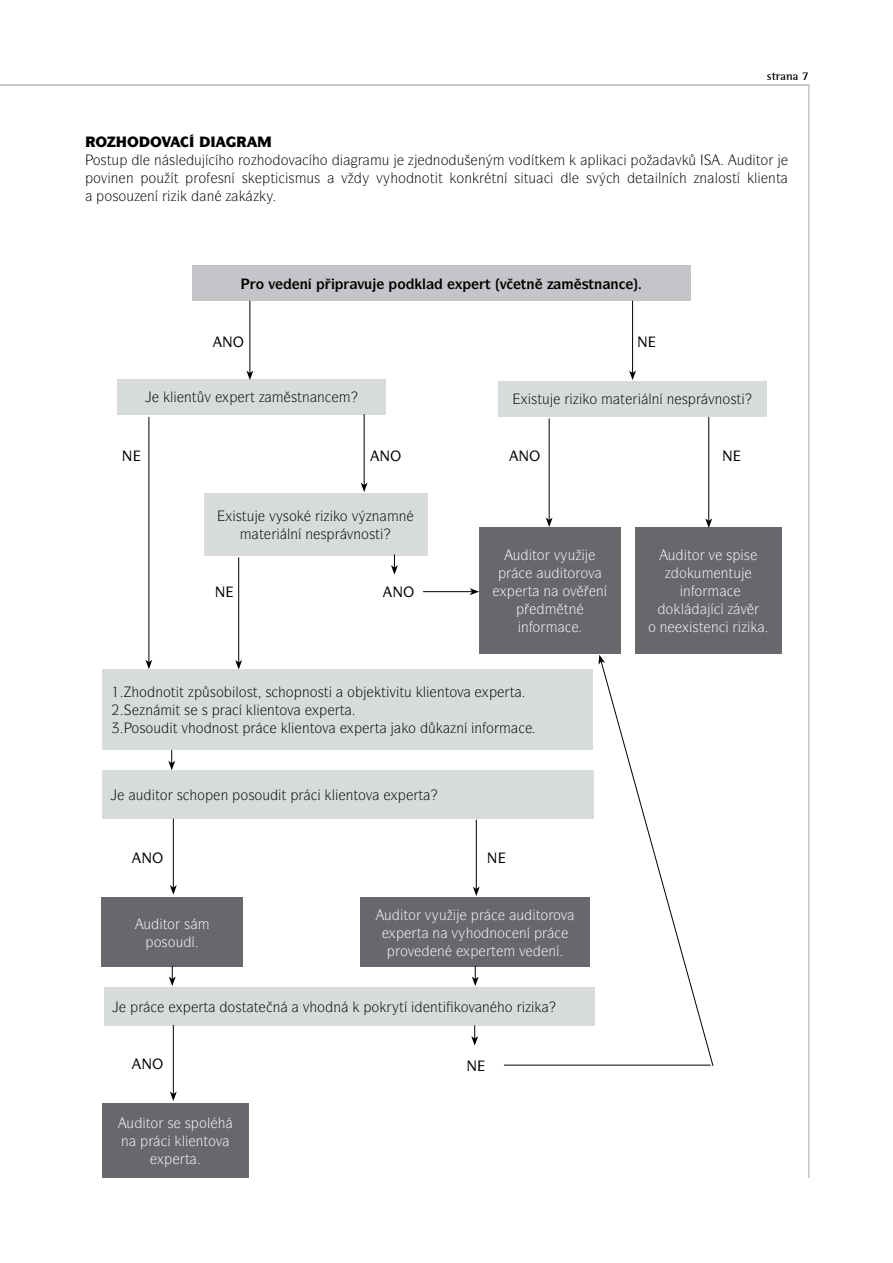
<style>
.page{position:relative;width:893px;height:1263px;background:#fff}
.page>*{position:absolute;margin:0;border:0;box-sizing:border-box;transform-origin:0 0}
.t1{font:14.25px "Itc Symbol CE";color:#000}
.t2{font:14.25px/18px "Itc Symbol CE";color:#fff}
.t3{font:700 14.25px "Itc Symbol CE";color:#000}
.t4{font:900 14.25px "Itc Symbol CE";color:#000;scale:.95 1}
.t5{font:700 12px "Rotis Semiserif";color:#000}
.s1{color:#fff}
</style>
<div class="page">
<hr style="left:0;top:84px;width:809px;height:2px;background:#c3c5c8">
<hr style="left:808px;top:85px;width:2px;height:1093px;background:#c3c5c8">
<div style="left:192px;top:266px;width:499px;height:35px;background:#c3c5c8"></div>
<div style="left:118px;top:379px;width:268px;height:35px;background:#d8dbdc"></div>
<div style="left:498px;top:381px;width:269px;height:35px;background:#d8dbdc"></div>
<div style="left:204px;top:493px;width:223px;height:62px;background:#d8dbdc"></div>
<div style="left:479px;top:527px;width:142px;height:127px;background:#68676c"></div>
<div style="left:635px;top:527px;width:147px;height:126px;background:#68676c"></div>
<div style="left:103px;top:670px;width:490px;height:80px;background:#d8dbdc"></div>
<div style="left:102px;top:771px;width:492px;height:48px;background:#d8dbdc"></div>
<div style="left:104px;top:986px;width:490px;height:39px;background:#d8dbdc"></div>
<div style="left:102px;top:1103px;width:146px;height:75px;background:#68676c"></div>
<div style="left:101px;top:897px;width:142px;height:70px;background:#68676c"></div>
<div style="left:360px;top:897px;width:230px;height:70px;background:#68676c"></div>
<hr style="left:249px;top:301px;width:1px;height:72px;background:#000">
<svg style="left:246px;top:371px;width:7px;height:9px"></svg>
<hr style="left:632px;top:301px;width:1px;height:72px;background:#000">
<svg style="left:629px;top:371px;width:7px;height:9px"></svg>
<hr style="left:364px;top:414px;width:1px;height:71px;background:#000">
<svg style="left:361px;top:483px;width:7px;height:9px"></svg>
<svg style="left:391px;top:554px;width:7px;height:21px"></svg>
<hr style="left:549px;top:418px;width:1px;height:102px;background:#000">
<svg style="left:546px;top:517px;width:7px;height:10px"></svg>
<hr style="left:708px;top:417px;width:1px;height:104px;background:#000">
<svg style="left:705px;top:518px;width:7px;height:10px"></svg>
<hr style="left:148px;top:417px;width:1px;height:245px;background:#000">
<svg style="left:145px;top:660px;width:7px;height:9px"></svg>
<hr style="left:238px;top:557px;width:1px;height:105px;background:#000">
<svg style="left:235px;top:660px;width:7px;height:9px"></svg>
<svg style="left:168px;top:750px;width:7px;height:20px"></svg>
<hr style="left:173px;top:819px;width:1px;height:68px;background:#000">
<svg style="left:170px;top:885px;width:7px;height:10px"></svg>
<hr style="left:476px;top:820px;width:1px;height:69px;background:#000">
<svg style="left:473px;top:886px;width:7px;height:10px"></svg>
<svg style="left:169px;top:966px;width:7px;height:20px"></svg>
<svg style="left:472px;top:966px;width:7px;height:20px"></svg>
<svg style="left:471px;top:1025px;width:7px;height:20px"></svg>
<hr style="left:504px;top:1065px;width:207px;height:1px;background:#000">
<svg style="left:600px;top:665px;width:114px;height:401px"></svg>
<svg style="left:598px;top:655px;width:7px;height:10px"></svg>
<hr style="left:423px;top:591px;width:49px;height:1px;background:#000">
<svg style="left:470px;top:588px;width:9px;height:7px"></svg>
<hr style="left:173px;top:1025px;width:1px;height:69px;background:#000">
<svg style="left:170px;top:1091px;width:7px;height:10px"></svg>
<p class="t5" style="left:732px;top:69px;width:78px"><span class="s1">xxx •</span> strana 7</p>
<p class="t4" style="left:85px;top:134px;width:93px">□ □□❖</p>
<p class="t1" style="left:93px;top:152px;width:28px">□▲▼◆</p>
<p class="t1" style="left:140px;top:152px;width:64px">● ■▲● ◆</p>
<p class="t1" style="left:226px;top:152px;width:70px">□ □ □□❖</p>
<p class="t1" style="left:433px;top:152px;width:54px">■□◆ ■</p>
<p class="t1" style="left:508px;top:152px;width:32px">❖□ ▼</p>
<p class="t1" style="left:596px;top:152px;width:5px">●</p>
<p class="t1" style="left:737px;top:152px;width:33px">◆ ▼□</p>
<p class="t1" style="left:93px;top:170px;width:87px">□❖■ ■ □◆ ▼</p>
<p class="t1" style="left:198px;top:170px;width:51px">□ ▲■ ▲</p>
<p class="t1" style="left:270px;top:170px;width:51px">▼▲◆▲</p>
<p class="t1" style="left:341px;top:170px;width:132px">❖ ❖ □ ■□▼▼ □■</p>
<p class="t1" style="left:492px;top:170px;width:46px">▼■ ▲ ▼◆</p>
<p class="t1" style="left:569px;top:170px;width:32px">● ▲❖</p>
<p class="t1" style="left:643px;top:170px;width:28px">▼ ●■</p>
<p class="t1" style="left:700px;top:170px;width:83px">■ ●□▲▼ ● ■▼</p>
<p class="t1" style="left:105px;top:188px;width:52px">□▲□◆ ■</p>
<p class="t1" style="left:207px;top:188px;width:9px">■</p>
<p class="t3" style="left:300px;top:276px;width:10px">■</p>
<p class="t3" style="left:485px;top:276px;width:51px">▼ ❖ ▼■</p>
<p class="t3" style="left:582px;top:276px;width:39px">▲▼■ ■</p>
<p class="t1" style="left:170px;top:389px;width:42px">● ■▼❖</p>
<p class="t1" style="left:291px;top:389px;width:35px">▲▼■ ■</p>
<p class="t1" style="left:531px;top:391px;width:20px">▲▼◆</p>
<p class="t1" style="left:648px;top:391px;width:41px">●■ ■ ▲</p>
<p class="t1" style="left:708px;top:391px;width:35px">❖■□▲▼</p>
<p class="t1" style="left:236px;top:508px;width:63px">▲▼◆ ❖ ▲□</p>
<p class="t1" style="left:340px;top:508px;width:41px">□ ❖ ■</p>
<p class="t1" style="left:399px;top:508px;width:9px">■</p>
<p class="t1" style="left:259px;top:526px;width:69px">▼ ●■ ■▲</p>
<p class="t1" style="left:347px;top:526px;width:35px">❖■□▲▼</p>
<p class="t2" style="left:513px;top:546px;width:64px">◆ ▼□ ❖◆</p>
<p class="t2" style="left:544px;top:564px;width:52px">◆ ▼□ □❖</p>
<p class="t2" style="left:528px;top:582px;width:51px">▼ ■ □❖</p>
<p class="t2" style="left:596px;top:582px;width:9px">■</p>
<p class="t1" style="left:139px;top:684px;width:46px">□ ■□▼▼</p>
<p class="t1" style="left:210px;top:684px;width:120px">▲□ ●□▲▼ ▲ □ ■□▲▼</p>
<p class="t1" style="left:347px;top:684px;width:118px">□ ▼❖▼◆ ● ■▼□❖</p>
<p class="t1" style="left:145px;top:702px;width:64px">■ ▼ ▲ ▲</p>
<p class="t1" style="left:253px;top:702px;width:42px">● ■▼□❖</p>
<p class="t1" style="left:111px;top:720px;width:129px">✓ □▲□◆ ▼ ❖ □ ■□▲▼</p>
<p class="t1" style="left:288px;top:720px;width:42px">● ■▼□❖</p>
<p class="t1" style="left:456px;top:720px;width:39px">■ ■ □</p>
<p class="t1" style="left:136px;top:787px;width:152px">◆ ▼□ ▲ □ ■ □▲□◆ ▼</p>
<p class="t1" style="left:332px;top:787px;width:42px">● ■▼□❖</p>
<p class="t2" style="left:143px;top:915px;width:48px">◆ ▼□ ▲</p>
<p class="t2" style="left:154px;top:933px;width:31px">□▲□◆</p>
<p class="t2" style="left:384px;top:906px;width:64px">◆ ▼□ ❖◆</p>
<p class="t2" style="left:517px;top:906px;width:52px">◆ ▼□ □❖</p>
<p class="t2" style="left:417px;top:924px;width:112px">▼ ■ ❖ □■□ ■</p>
<p class="t2" style="left:437px;top:942px;width:9px">■</p>
<p class="t2" style="left:548px;top:942px;width:9px">■</p>
<p class="t1" style="left:204px;top:998px;width:78px">▼ □▲▼ ▼ ■</p>
<p class="t1" style="left:303px;top:998px;width:40px">❖□■</p>
<p class="t1" style="left:461px;top:998px;width:54px">□❖■ □</p>
<p class="t2" style="left:121px;top:1114px;width:91px;text-indent:5px">◆ ▼□ ▲ ▲ □● ■</p>
<p class="t2" style="left:182px;top:1132px;width:42px">● ■▼□❖ ▼</p>
<p class="t2" style="left:668px;top:546px;width:84px">◆▼□ ❖ ▲▲</p>
<p class="t2" style="left:721px;top:564px;width:22px">■▼◆</p>
<p class="t2" style="left:693px;top:618px;width:28px">▲▼ ■</p>
</div>
